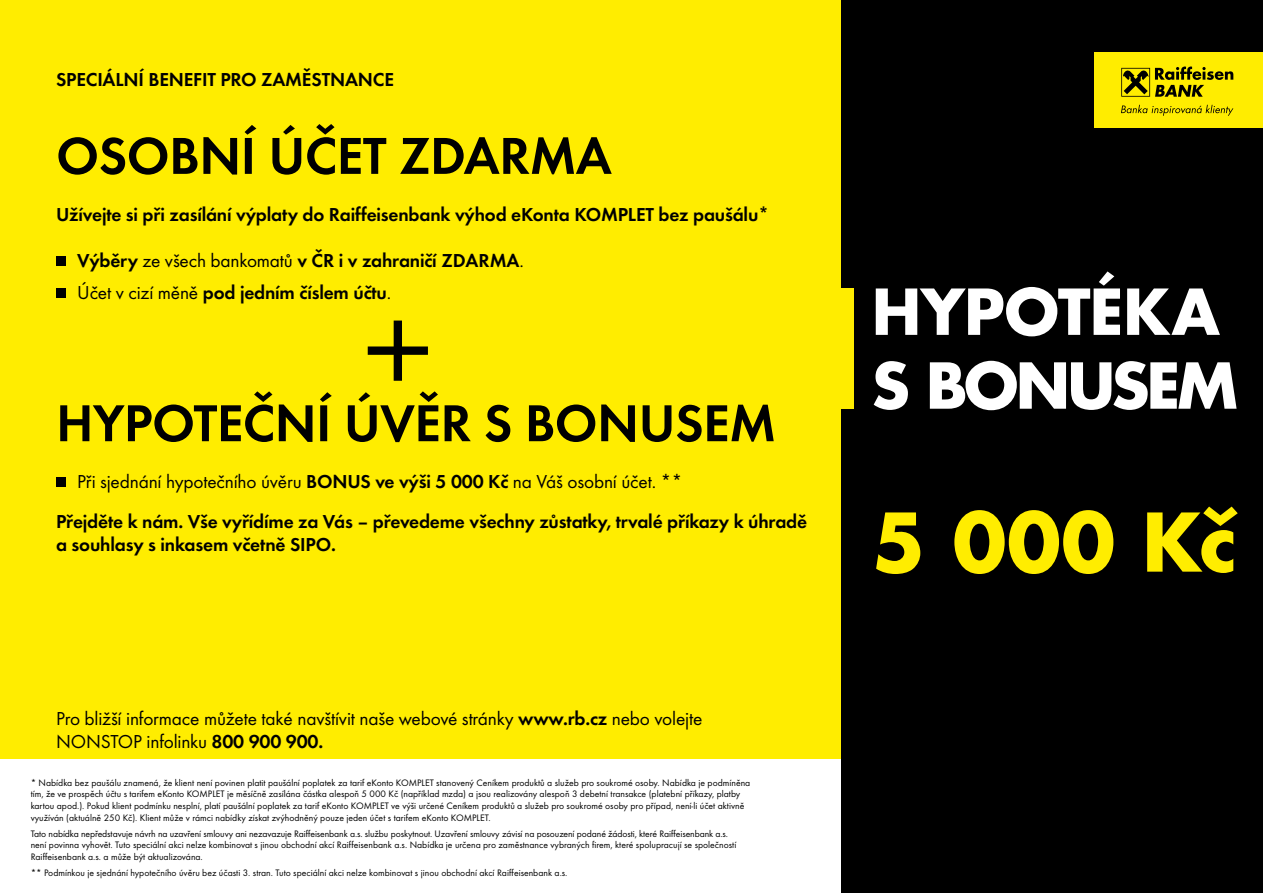
<style>
.page{position:relative;width:1263px;height:893px;background:#fff}
.page>*{position:absolute;margin:0;border:0;box-sizing:border-box;transform-origin:0 0}
.t1{font:700 78.45px "Futura LT Pro";color:#ffed00}
.t2{font:700 61.5px/73.8px "Futura LT Pro";letter-spacing:-.02em;color:#fff}
.t3{font:600 53.85px "Futura TOT";letter-spacing:-.01em;color:#000}
.t4{font:600 19.5px/32.2px "Futura TOT";letter-spacing:-.01em;color:#000}
.t5{font:19.5px/23.2px "Futura TOT";letter-spacing:-.01em;color:#000}
.t6{font:9.75px/11.7px "Futura TOT";color:#000}
.s1{font-weight:400}
.s2{font-weight:600}
</style>
<div class="page">
<div style="left:0;top:0;width:1263px;height:758px;background:#ffed00"></div>
<div style="left:394px;top:321px;width:8px;height:60px;border:3px solid #000"></div>
<div style="left:369px;top:348px;width:57px;height:5px;background:#000"></div>
<div style="left:368px;top:346px;width:60px;height:9px;border:3px solid #000"></div>
<div style="left:841px;top:0;width:422px;height:893px;background:#000"></div>
<div style="left:1094px;top:52px;width:169px;height:76px;background:#ffed00"></div>
<svg style="left:1121px;top:105px;width:112px;height:11px"></svg>
<svg style="left:1121px;top:67px;width:112px;height:30px"></svg>
<div style="left:830px;top:288px;width:24px;height:121px;background:#ffed00"></div>
<div style="left:56px;top:256px;width:10px;height:10px;background:#000"></div>
<div style="left:56px;top:288px;width:10px;height:10px;background:#000"></div>
<div style="left:56px;top:477px;width:10px;height:9px;background:#000"></div>
<h3 class="t4" style="left:56px;top:63px;width:339px">SPECIÁLNÍ BENEFIT PRO ZAMĚSTNANCE</h3>
<h3 class="t3" style="left:56px;top:124px;width:557px">OSOBNÍ ÚČET ZDARMA</h3>
<h3 class="t4" style="left:56px;top:198px;width:715px">Užívejte si při zasílání výplaty do Raiffeisenbank výhod eKonta KOMPLET bez paušálu*</h3>
<h3 class="t4" style="left:77px;top:244px;width:448px">Výběry <span class="s1">ze všech bankomatů</span> v ČR i v zahraničí ZDARMA<span class="s1">.<br>Účet v cizí měně</span> pod jedním číslem účtu<span class="s1">.</span></h3>
<h3 class="t3" style="left:56px;top:391px;width:721px">HYPOTEČNÍ ÚVĚR S BONUSEM</h3>
<h3 class="t4" style="left:56px;top:461px;width:752px;line-height:39.8px;text-indent:21px"><span class="s1">Při sjednání hypotečního úvěru</span> BONUS ve výši 5 000 Kč <span class="s1">na Váš osobní účet. **<br></span>Přejděte k nám. Vše vyřídíme za Vás – převedeme všechny zůstatky, trvalé příkazy k úhradě</h3>
<h3 class="t4" style="left:56px;top:528px;width:281px">a souhlasy s inkasem včetně SIPO.</h3>
<h3 class="t5" style="left:56px;top:706px;width:648px">Pro bližší informace můžete také navštívit naše webové stránky <span class="s2">www.rb.cz</span> nebo volejte<br>NONSTOP infolinku <span class="s2">800 900 900.</span></h3>
<p class="t6" style="left:31px;top:776px;width:721px">* Nabídka bez paušálu znamená, že klient není povinen platit paušální poplatek za tarif eKonto KOMPLET stanovený Ceníkem produktů a služeb pro soukromé osoby. Nabídka je podmíněna tím, že ve prospěch účtu s tarifem eKonto KOMPLET je měsíčně zasílána částka alespoň 5 000 Kč (například mzda) a jsou realizovány alespoň 3 debetní transakce (platební příkazy, platby kartou apod.). Pokud klient podmínku nesplní, platí paušální poplatek za tarif eKonto KOMPLET ve výši určené Ceníkem produktů a služeb pro soukromé osoby pro případ, není-li účet aktivně využíván (aktuálně 250 Kč). Klient může v rámci nabídky získat zvýhodněný pouze jeden účet s tarifem eKonto KOMPLET.</p>
<p class="t6" style="left:31px;top:827px;width:707px">Tato nabídka nepředstavuje návrh na uzavření smlouvy ani nezavazuje Raiffeisenbank a.s. službu poskytnout. Uzavření smlouvy závisí na posouzení podané žádosti, které Raiffeisenbank a.s. není povinna vyhovět. Tuto speciální akci nelze kombinovat s jinou obchodní akcí Raiffeisenbank a.s. Nabídka je určena pro zaměstnance vybraných firem, které spolupracují se společností<br>Raiffeisenbank a.s. a může být aktualizována.</p>
<p class="t6" style="left:31px;top:867px;width:538px">** Podmínkou je sjednání hypotečního úvěru bez účasti 3. stran. Tuto speciální akci nelze kombinovat s jinou obchodní akcí Raiffeisenbank a.s.</p>
<h2 class="t2" style="left:872px;top:273px;width:367px">HYPOTÉKA<br>S BONUSEM</h2>
<h1 class="t1" style="left:872px;top:482px;width:367px">5 000 Kč</h1>
</div>
